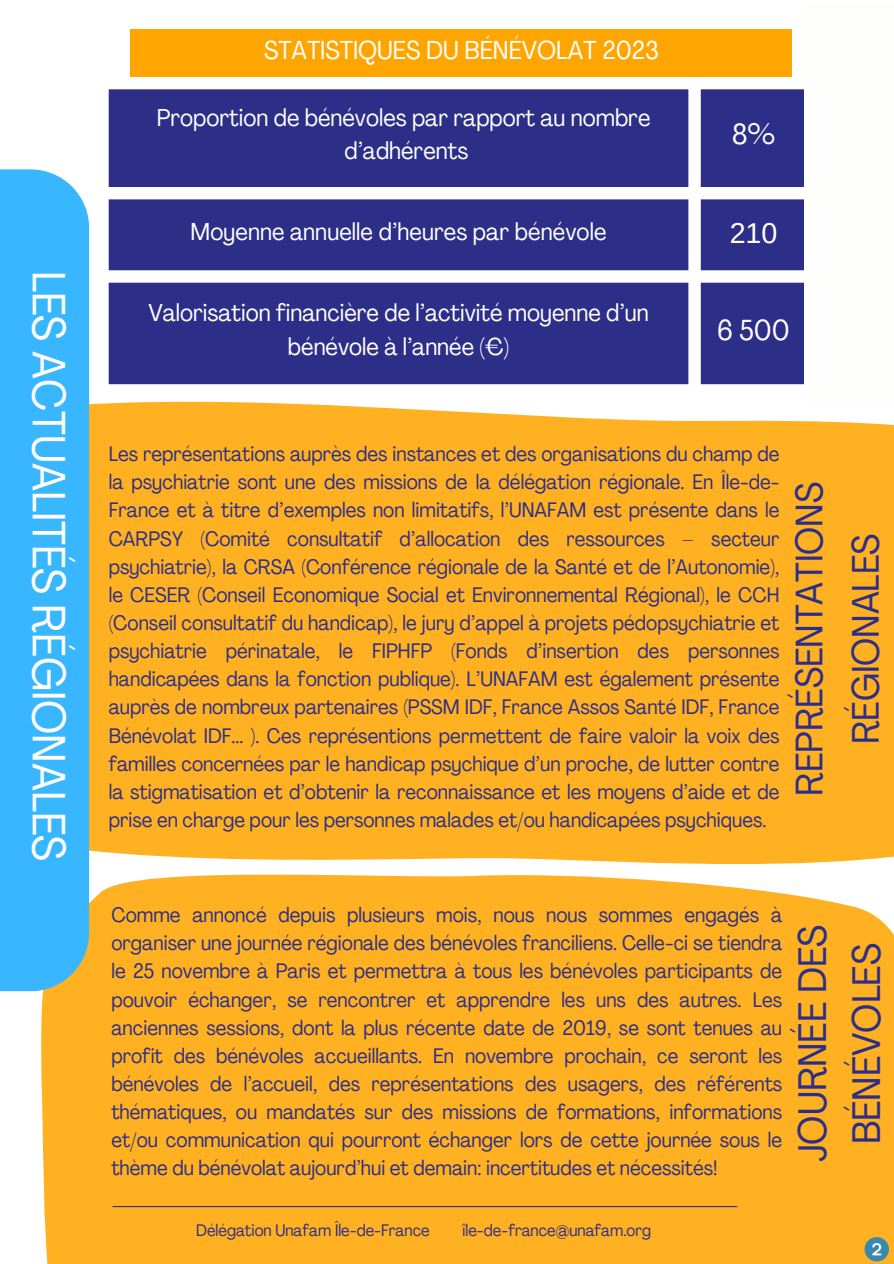
<style>
.page{position:relative;width:894px;height:1264px;background:#fff}
.page>*{position:absolute;margin:0;border:0;box-sizing:border-box;transform-origin:0 0}
.t1{font:condensed 46.05px "Agrandir";color:#fefefd}
.t2{font:condensed 39.3px/54px "Agrandir";color:#2d2e87;text-align:center}
.t3{font:condensed 37.8px/56.2px "Agrandir";color:#2d2e87;text-align:center}
.t4{font:condensed 28.65px "Agrandir";color:#fff}
.t5{font:28.65px "Arimo";color:#fff}
.t6{font:condensed 25.65px "Agrandir";color:#fff}
.t7{font:condensed 24.15px/33.8px "Agrandir";color:#fff;text-align:center}
.t8{font:condensed 24.15px/33.8px "Agrandir";color:#fefefd;text-align:center}
.t9{font:condensed 20.7px/28.2px "Agrandir";color:#2d2e87;text-align:justify}
.t10{font:condensed 16.5px "Agrandir";color:#2d2e87}
</style>
<div class="page">
<div style="left:41px;top:874px;width:852px;height:389px;background:#ffb122"></div>
<svg style="left:864px;top:1236px;width:24px;height:25px"></svg>
<svg style="left:871px;top:1242px;width:10px;height:13px"></svg>
<svg style="left:109px;top:89px;width:695px;height:295px;background:#424393"></svg>
<div style="left:131px;top:29px;width:660px;height:48px;background:#ffa500"></div>
<hr style="left:112px;top:1205px;width:625px;height:2px;background:#2d2e87">
<div style="left:89px;top:401px;width:804px;height:463px;background:#ffb122"></div>
<div style="left:0;top:169px;width:89px;height:822px;background:#38b6ff"></div>
<h2 class="t1" style="left:67px;top:271px;width:591px;rotate:90deg">LES ACTUALITÉS RÉGIONALES</h2>
<p class="t6" style="left:264px;top:40px;width:396px">STATISTIQUES DU BÉNÉVOLAT 2023</p>
<p class="t8" style="left:157px;top:103px;width:495px">Proportion de bénévoles par rapport au nombre d’adhérents</p>
<p class="t4" style="left:731px;top:123px;width:45px">8%</p>
<p class="t7" style="left:190px;top:217px;width:417px">Moyenne annuelle d’heures par bénévole</p>
<p class="t5" style="left:729px;top:217px;width:49px">210</p>
<p class="t7" style="left:148px;top:298px;width:501px">Valorisation financière de l’activité moyenne d’un bénévole à l’année (€)</p>
<h4 class="t4" style="left:717px;top:318px;width:74px">6 500</h4>
<p class="t9" style="left:109px;top:442px;width:672px">Les représentations auprès des instances et des organisations du champ de la psychiatrie sont une des missions de la délégation régionale. En Île-de-France et à titre d’exemples non limitatifs, l’UNAFAM est présente dans le CARPSY (Comité consultatif d’allocation des ressources – secteur psychiatrie), la CRSA (Conférence régionale de la Santé et de l’Autonomie), le CESER (Conseil Economique Social et Environnemental Régional), le CCH (Conseil consultatif du handicap), le jury d’appel à projets pédopsychiatrie et psychiatrie périnatale, le FIPHFP (Fonds d’insertion des personnes handicapées dans la fonction publique). L’UNAFAM est également présente auprès de nombreux partenaires (PSSM IDF, France Assos Santé IDF, France Bénévolat IDF... ). Ces représentions permettent de faire valoir la voix des familles concernées par le handicap psychique d’un proche, de lutter contre la stigmatisation et d’obtenir la reconnaissance et les moyens d’aide et de prise en charge pour les personnes malades et/ou handicapées psychiques.</p>
<h5 class="t3" style="left:784px;top:795px;width:315px;rotate:-90deg">REPRÉSENTATIONS<br>RÉGIONALES</h5>
<p class="t9" style="left:111px;top:902px;width:672px">Comme annoncé depuis plusieurs mois, nous nous sommes engagés à organiser une journée régionale des bénévoles franciliens. Celle-ci se tiendra le 25 novembre à Paris et permettra à tous les bénévoles participants de pouvoir échanger, se rencontrer et apprendre les uns des autres. Les anciennes sessions, dont la plus récente date de 2019, se sont tenues au profit des bénévoles accueillants. En novembre prochain, ce seront les bénévoles de l’accueil, des représentations des usagers, des référents thématiques, ou mandatés sur des missions de formations, informations et/ou communication qui pourront échanger lors de cette journée sous le thème du bénévolat aujourd’hui et demain: incertitudes et nécessités!</p>
<h3 class="t2" style="left:789px;top:1162px;width:238px;rotate:-90deg">JOURNÉE DES<br>BÉNÉVOLES</h3>
<h1 class="t10" style="left:196px;top:1223px;width:235px">Délégation Unafam Île-de-France</h1>
<h1 class="t10" style="left:462px;top:1223px;width:190px">île-de-france@unafam.org</h1>
</div>
